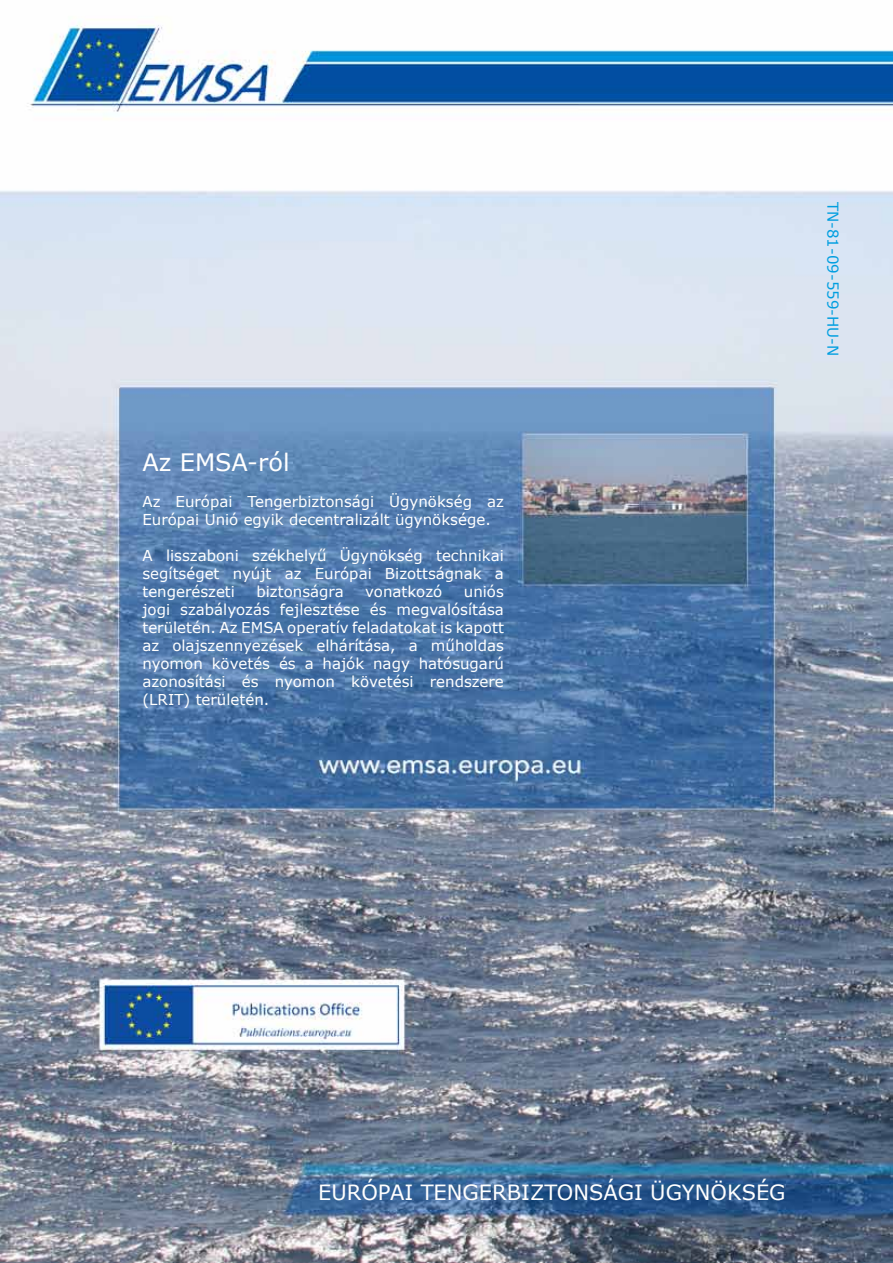
<style>
.page{position:relative;width:893px;height:1263px;background:#fff}
.page>*{position:absolute;margin:0;border:0;box-sizing:border-box;transform-origin:0 0}
.t1{font:24px "Verdana";color:#fff}
.t2{font:21px "Verdana";color:#fff}
.t3{font:15px/18px "Verdana";color:#fff;text-align:justify}
.t4{font:15px "Verdana";color:#009ee0}
</style>
<div class="page">
<img style="left:0;top:25px;width:893px;height:1238px">
<h1 class="t1" style="left:142px;top:447px;width:149px">Az EMSA-ról</h1>
<p class="t3" style="left:142px;top:492px;width:363px">Az Európai Tengerbiztonsági Ügynökség az<br>Európai Unió egyik decentralizált ügynöksége.</p>
<p class="t3" style="left:142px;top:546px;width:363px">A lisszaboni székhelyű Ügynökség technikai segítséget nyújt az Európai Bizottságnak a tengerészeti</p>
<p class="t3" style="left:142px;top:582px;width:363px;text-indent:321px">uniós jogi szabályozás fejlesztése és megvalósítása területén. Az EMSA operatív feladatokat is kapott az olajszennyezések elhárítása, a műholdas nyomon követés és a hajók nagy hatósugarú azonosítási és nyomon követési rendszere (LRIT) területén.</p>
<p class="t3" style="left:257px;top:582px;width:89px">biztonságra</p>
<p class="t3" style="left:365px;top:582px;width:79px">vonatkozó</p>
<p class="t4" style="left:842px;top:202px;width:156px;rotate:90deg">TN-81-09-559-HU-N</p>
<h2 class="t2" style="left:318px;top:1179px;width:469px">EURÓPAI TENGERBIZTONSÁGI ÜGYNÖKSÉG</h2>
</div>
